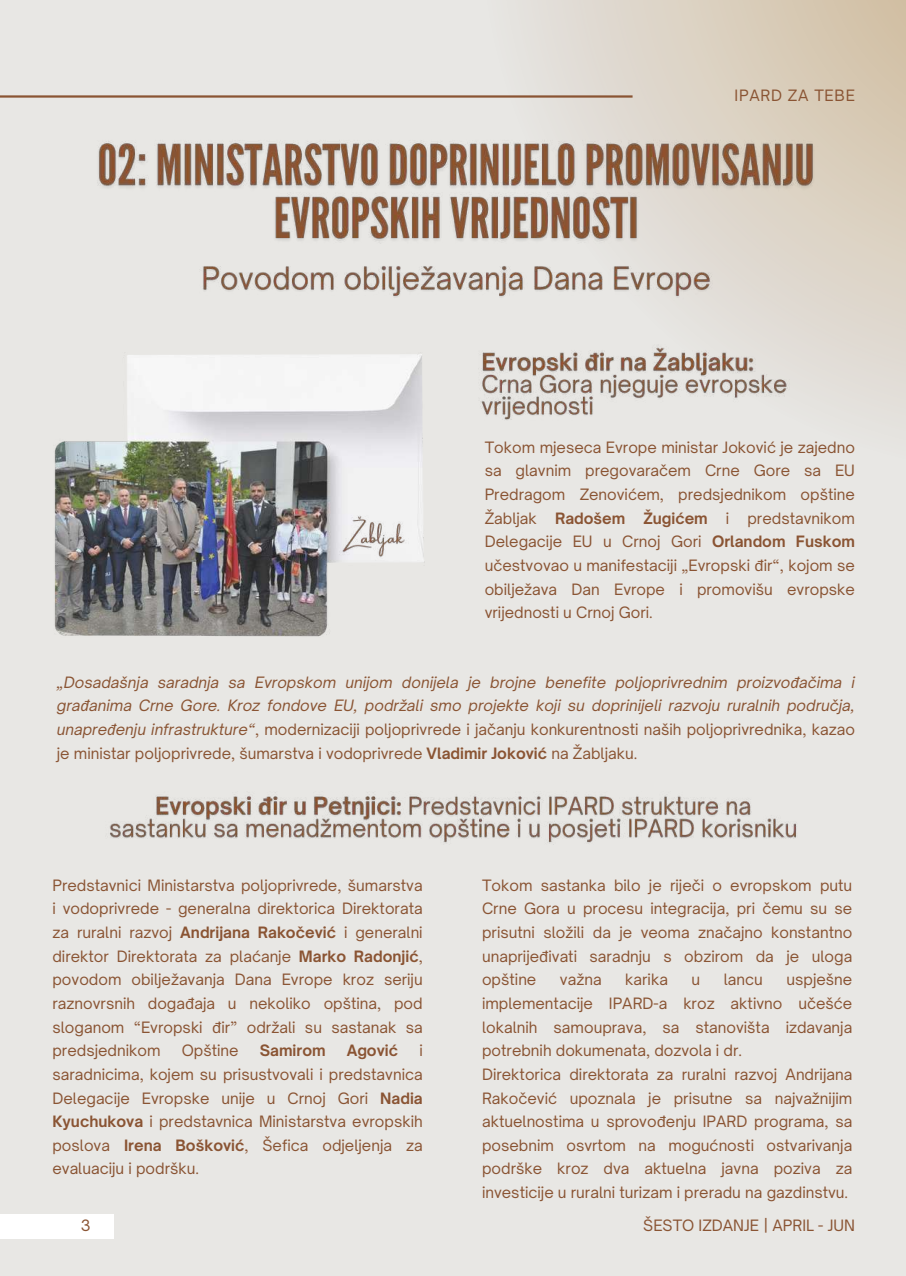
<style>
.page{position:relative;width:906px;height:1276px;background:#e8e7e4}
.page>*{position:absolute;margin:0;border:0;box-sizing:border-box;transform-origin:0 0}
.t1{font:15px/23.7px "Open Sauce One";color:#8a5433;text-align:justify}
.t2{font:italic 15px/23.7px "Open Sauce One";color:#8a5433;text-align:justify}
.t3{font:700 15px "Open Sauce One";color:#8a5433}
.t4{font:15px "Open Sauce One";letter-spacing:.05em;color:#8a5433}
.s1{font-weight:700}
.s2{font-family:"Noto Sans"}
.s3{font-style:normal}
.s4{font-weight:700;font-style:normal}
</style>
<div class="page">
<svg style="left:541px;top:0;width:365px;height:404px"></svg>
<hr style="left:0;top:95px;width:632px;height:3px;background:#8a5433">
<div style="left:0;top:1214px;width:114px;height:25px;background:#fff"></div>
<img style="left:97px;top:134px;width:724px;height:120px">
<img style="left:203px;top:261px;width:511px;height:39px">
<img style="left:110px;top:796px;width:687px;height:49px">
<img style="left:54px;top:354px;width:370px;height:283px">
<img style="left:340px;top:509px;width:68px;height:52px">
<img style="left:480px;top:345px;width:309px;height:75px">
<p class="t4" style="left:734px;top:86px;width:122px">IPARD ZA TEBE</p>
<p class="t1" style="left:485px;top:435px;width:372px">Tokom mjeseca Evrope ministar Joković je zajedno sa glavnim pregovaračem Crne Gore sa EU Predragom Zenovićem, predsjednikom opštine Žabljak <span class="s1">Radošem Žugićem</span> i predstavnikom Delegacije EU u Crnoj Gori <span class="s1">Orlandom Fuskom </span>učestvovao u manifestaciji „Evropski <span class="s2">đ</span>ir“, kojom se obilježava Dan Evrope i promovišu evropske vrijednosti u Crnoj Gori.</p>
<p class="t2" style="left:57px;top:670px;width:799px">„Dosadašnja saradnja sa Evropskom unijom donijela je brojne benefite poljoprivrednim proizvo<span class="s2">đ</span>ačima i gra<span class="s2">đ</span>anima Crne Gore. Kroz fondove EU, podržali smo projekte koji su doprinijeli razvoju ruralnih područja, unapre<span class="s2">đ</span>enju infrastrukture“<span class="s3">, modernizaciji poljoprivrede i jačanju konkurentnosti naših poljoprivrednika, kazao je ministar poljoprivrede, šumarstva i vodoprivrede</span> <span class="s4">Vladimir Joković</span> <span class="s3">na Žabljaku.</span></p>
<p class="t1" style="left:52px;top:873px;width:372px">Predstavnici Ministarstva poljoprivrede, šumarstva i vodoprivrede - generalna direktorica Direktorata za ruralni razvoj <span class="s1">Andrijana Rakočević</span> i generalni direktor Direktorata za plaćanje <span class="s1">Marko Radonjić</span>, povodom obilježavanja Dana Evrope kroz seriju raznovrsnih doga<span class="s2">đ</span>aja u nekoliko opština, pod sloganom “Evropski <span class="s2">đ</span>ir” održali su sastanak sa predsjednikom</p>
<p class="t1" style="left:182px;top:1038px;width:58px">Opštine</p>
<p class="t3" style="left:260px;top:1041px;width:67px">Samirom</p>
<p class="t3" style="left:347px;top:1041px;width:53px">Agović</p>
<p class="t1" style="left:52px;top:1038px;width:372px;text-indent:367px">i saradnicima, kojem su prisustvovali i predstavnica Delegacije Evropske unije u Crnoj Gori <span class="s1">Nadia Kyuchukova</span> i predstavnica Ministarstva evropskih poslova <span class="s1">Irena Bošković</span>, Šefica odjeljenja za evaluaciju i podršku.</p>
<p class="t1" style="left:482px;top:873px;width:372px">Tokom sastanka bilo je riječi o evropskom putu Crne Gora u procesu integracija, pri čemu su se prisutni složili da je veoma značajno konstantno unaprije<span class="s2">đ</span>ivati saradnju s obzirom da je uloga opštine</p>
<p class="t1" style="left:482px;top:968px;width:372px;text-align:left;text-indent:304px">uspješne implementacije IPARD-a kroz aktivno učešće lokalnih samouprava, sa stanovišta izdavanja potrebnih dokumenata, dozvola i dr.<br>Direktorica direktorata za ruralni razvoj Andrijana Rakočević upoznala je prisutne sa najvažnijim aktuelnostima u sprovo<span class="s2">đ</span>enju IPARD programa, sa posebnim osvrtom na mogućnosti ostvarivanja podrške kroz dva aktuelna javna poziva za investicije u ruralni turizam i preradu na gazdinstvu.</p>
<p class="t1" style="left:560px;top:968px;width:43px">važna</p>
<p class="t1" style="left:625px;top:968px;width:44px">karika</p>
<p class="t1" style="left:691px;top:968px;width:10px">u</p>
<p class="t1" style="left:724px;top:968px;width:41px">lancu</p>
<p class="t1" style="left:81px;top:1214px;width:11px">3</p>
<p class="t1" style="left:643px;top:1214px;width:213px">ŠESTO IZDANJE | APRIL - JUN</p>
</div>
